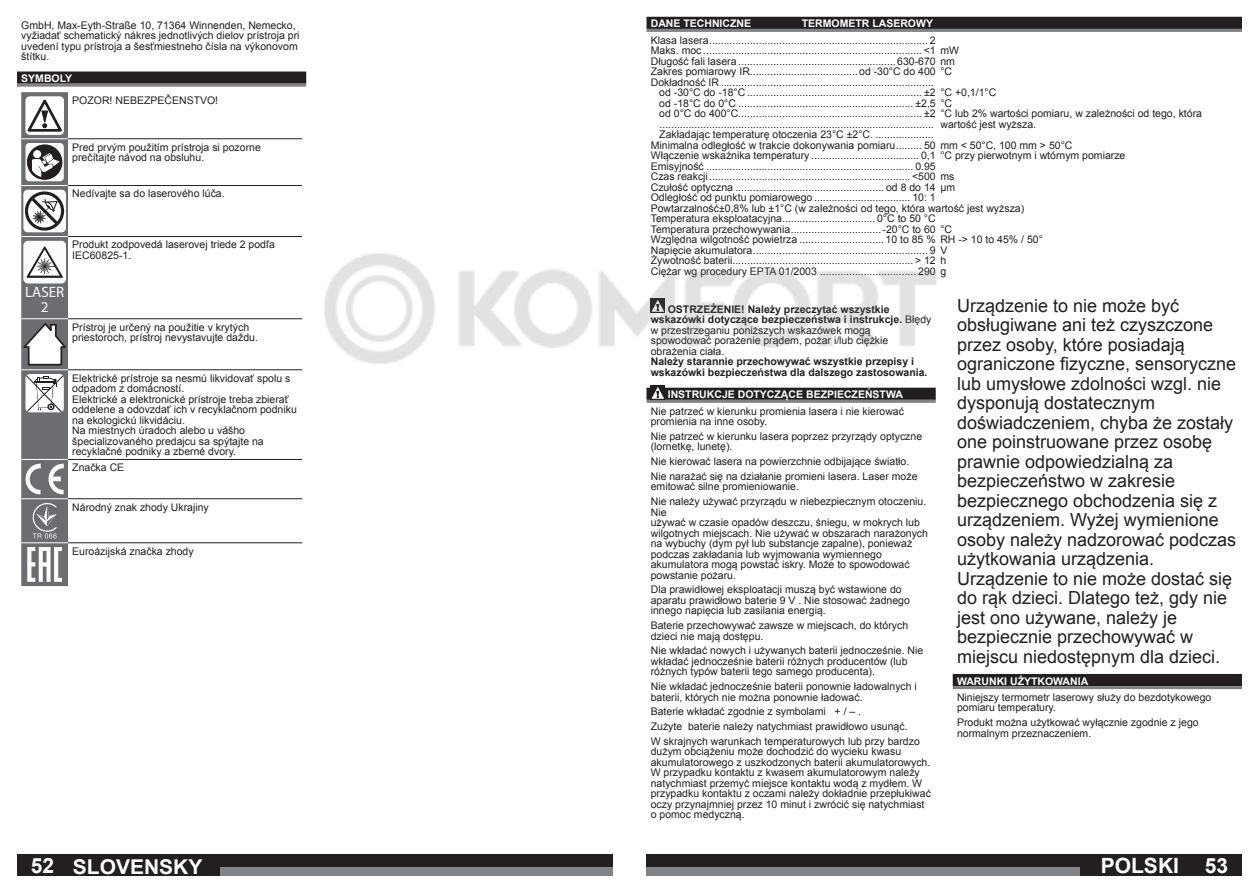
<style>
.page{position:relative;width:1259px;height:893px;background:#fff}
.page>*{position:absolute;margin:0;border:0;box-sizing:border-box;transform-origin:0 0}
.t1{font:700 21px "Arial";color:#fff}
.t2{font:700 20.4px "Arial";color:#fff}
.t3{font:18px/19.5px "Arial";color:#231f20}
.t4{font:15px/15px "Myriad Pro";color:#fcfcfc;text-align:center}
.t5{font:10.5px/10.5px "Arial";color:#231f20}
.t6{font:700 10.5px/10.5px "Arial";color:#231f20}
.t7{font:700 10.5px "Arial";color:#fff}
.s1{font-weight:700}
</style>
<div class="page">
<div style="left:17px;top:855px;width:595px;height:21px;background:#231f20"></div>
<div style="left:68px;top:867px;width:544px;height:9px;background:#808285"></div>
<div style="left:646px;top:855px;width:596px;height:21px;background:#231f20"></div>
<div style="left:646px;top:867px;width:545px;height:9px;background:#808285"></div>
<div style="left:1080px;top:855px;width:119px;height:21px;background:#231f20"></div>
<div style="left:952px;top:674px;width:290px;height:12px;background:#231f20"></div>
<hr style="left:952px;top:686px;width:290px;height:3px;background:#808285">
<div style="left:646px;top:388px;width:289px;height:12px;background:#231f20"></div>
<hr style="left:646px;top:400px;width:289px;height:3px;background:#808285">
<div style="left:651px;top:386px;width:14px;height:14px;background:#231f20"></div>
<svg style="left:651px;top:387px;width:13px;height:12px"></svg>
<div style="left:646px;top:17px;width:596px;height:12px;background:#231f20"></div>
<hr style="left:646px;top:29px;width:596px;height:3px;background:#808285">
<div style="left:55px;top:855px;width:164px;height:21px;background:#231f20"></div>
<div style="left:17px;top:72px;width:289px;height:12px;background:#231f20"></div>
<hr style="left:17px;top:84px;width:289px;height:3px;background:#808285">
<svg style="left:68px;top:139px;width:234px;height:405px"></svg>
<hr style="left:68px;top:138px;width:234px;height:1px;background:#231f20">
<hr style="left:68px;top:185px;width:234px;height:1px;background:#231f20">
<hr style="left:68px;top:236px;width:234px;height:1px;background:#231f20">
<hr style="left:68px;top:318px;width:234px;height:1px;background:#231f20">
<hr style="left:68px;top:369px;width:234px;height:1px;background:#231f20">
<hr style="left:68px;top:459px;width:234px;height:1px;background:#231f20">
<hr style="left:68px;top:498px;width:234px;height:1px;background:#231f20">
<hr style="left:68px;top:542px;width:234px;height:1px;background:#231f20">
<svg style="left:21px;top:92px;width:47px;height:494px"></svg>
<img style="left:324px;top:253px;width:613px;height:111px">
<p class="t5" style="left:21px;top:20px;width:280px">GmbH, Max-Eyth-Straße 10, 71364 Winnenden, Nemecko, vyžiadať schematický nákres jednotlivých dielov prístroja pri uvedení typu prístroja a šesťmiestneho čísla na výkonovom štítku.</p>
<p class="t7" style="left:21px;top:73px;width:52px">SYMBOLY</p>
<p class="t5" style="left:72px;top:95px;width:147px">POZOR! NEBEZPEČENSTVO!</p>
<p class="t5" style="left:72px;top:142px;width:190px">Pred prvým použitím prístroja si pozorne prečítajte návod na obsluhu.</p>
<p class="t5" style="left:72px;top:189px;width:154px">Nedívajte sa do laserového lúča.</p>
<p class="t5" style="left:72px;top:240px;width:204px">Produkt zodpovedá laserovej triede 2 podľa<br>IEC60825-1.</p>
<h3 class="t4" style="left:25px;top:285px;width:41px">LASER<br>2</h3>
<p class="t5" style="left:72px;top:322px;width:187px">Prístroj je určený na použitie v krytých priestoroch, prístroj nevystavujte daždu.</p>
<p class="t5" style="left:72px;top:373px;width:226px">Elektrické prístroje sa nesmú likvidovať spolu s odpadom z domácností.<br>Elektrické a elektronické prístroje treba zbierať oddelene a odovzdať ich v recyklačnom podniku na ekologickú likvidáciu.<br>Na miestnych úradoch alebo u vášho špecializovaného predajcu sa spýtajte na recyklačné podniky a zberné dvory.</p>
<p class="t5" style="left:72px;top:462px;width:53px">Značka CE</p>
<p class="t5" style="left:72px;top:502px;width:138px">Národný znak zhody Ukrajiny</p>
<p class="t5" style="left:72px;top:546px;width:123px">Euroázijská značka zhody</p>
<p class="t7" style="left:651px;top:18px;width:102px">DANE TECHNICZNE</p>
<p class="t7" style="left:801px;top:18px;width:133px">TERMOMETR LASEROWY</p>
<p class="t5" style="left:651px;top:35px;width:310px">Klasa lasera ........................................................................... 2<br>Maks. moc ........................................................................... &lt;1 mW Długość fali lasera ......................................................630-670 nm Zakres pomiarowy IR.....................................od -30°C do 400 °C Dokładność IR .........................................................................</p>
<p class="t5" style="left:659px;top:87px;width:338px">od -30°C do -18°C ............................................................ ±2 °C +0,1/1°C</p>
<p class="t5" style="left:659px;top:98px;width:294px">od -18°C do 0°C ............................................................ ±2,5 °C</p>
<p class="t5" style="left:659px;top:108px;width:544px">od 0°C do 400°C............................................................... ±2 °C lub 2% wartości pomiaru, w zależności od tego, która</p>
<p class="t5" style="left:659px;top:119px;width:378px">.............................................................................................. wartość jest wyższa.</p>
<p class="t5" style="left:659px;top:129px;width:276px">Zakładając temperaturę otoczenia 23°C ±2°C. ....................</p>
<p class="t5" style="left:651px;top:140px;width:423px">Minimalna odległość w trakcie dokonywania pomiaru ......... 50 mm &lt; 50°C, 100 mm &gt; 50°C</p>
<p class="t5" style="left:651px;top:150px;width:476px">Włączenie wskaźnika temperatury ..................................... 0,1 °C przy pierwotnym i wtórnym pomiarze</p>
<p class="t5" style="left:651px;top:161px;width:286px">Emisyjność ....................................................................... 0.95</p>
<p class="t5" style="left:651px;top:171px;width:305px">Czas reakcji ..................................................................... &lt;500 ms</p>
<p class="t5" style="left:651px;top:182px;width:306px">Czułość optyczna ................................................... od 8 do 14 μm</p>
<p class="t5" style="left:651px;top:192px;width:286px">Odległość od punktu pomiarowego ................................. 10: 1</p>
<p class="t5" style="left:651px;top:203px;width:375px">Powtarzalność ±0,8% lub ±1°C (w zależności od tego, która wartość jest wyższa)</p>
<p class="t5" style="left:651px;top:213px;width:286px">Temperatura eksploatacyjna................................ 0°C to 50 °C</p>
<p class="t5" style="left:651px;top:224px;width:303px">Temperatura przechowywania ...............................-20°C to 60 °C</p>
<p class="t5" style="left:651px;top:234px;width:394px">Względna wilgotność powietrza .............................10 to 85 % RH -&gt; 10 to 45% / 50°</p>
<p class="t5" style="left:651px;top:245px;width:298px">Napięcie akumulatora ............................................................ 9 V</p>
<p class="t5" style="left:651px;top:255px;width:297px">Żywotność baterii.............................................................. &gt; 12 h</p>
<p class="t5" style="left:651px;top:266px;width:297px">Ciężar wg procedury EPTA 01/2003 ................................. 290 g</p>
<p class="t5" style="left:651px;top:304px;width:282px;text-indent:17px"><span class="s1">OSTRZEŻENIE! Należy przeczytać wszystkie wskazówki dotyczące bezpieczeństwa i instrukcje.</span> Błędy w przestrzeganiu poniższych wskazówek mogą spowodować porażenie prądem, pożar i/lub ciężkie obrażenia ciała.</p>
<p class="t6" style="left:651px;top:356px;width:278px">Należy starannie przechowywać wszystkie przepisy i wskazówki bezpieczeństwa dla dalszego zastosowania.</p>
<p class="t7" style="left:668px;top:389px;width:237px">INSTRUKCJE DOTYCZĄCE BEZPIECZEŃSTWA</p>
<p class="t5" style="left:651px;top:406px;width:255px">Nie patrzeć w kierunku promienia lasera i nie kierować promienia na inne osoby.</p>
<p class="t5" style="left:651px;top:431px;width:273px">Nie patrzeć w kierunku lasera poprzez przyrządy optyczne (lornetkę, lunetę).</p>
<p class="t5" style="left:651px;top:454px;width:268px;line-height:14.7px">Nie kierować lasera na powierzchnie odbijające światło.<br>Nie narażać się na działanie promieni lasera. Laser może</p>
<p class="t5" style="left:651px;top:479px;width:277px;line-height:14.7px">emitować silne promieniowanie.<br>Nie należy używać przyrządu w niebezpiecznym otoczeniu.</p>
<p class="t5" style="left:651px;top:507px;width:279px">Nie<br>używać w czasie opadów deszczu, śniegu, w mokrych lub wilgotnych miejscach. Nie używać w obszarach narażonych na wybuchy (dym pył lub substancje zapalne), ponieważ podczas zakładania lub wyjmowania wymiennego akumulatora mogą powstać iskry. Może to spowodować powstanie pożaru.</p>
<p class="t5" style="left:651px;top:584px;width:261px">Dla prawidłowej eksploatacji muszą być wstawione do aparatu prawidłowo baterie 9 V . Nie stosować żadnego innego napięcia lub zasilania energią.</p>
<p class="t5" style="left:651px;top:620px;width:259px">Baterie przechowywać zawsze w miejscach, do których dzieci nie mają dostępu.</p>
<p class="t5" style="left:651px;top:645px;width:274px">Nie wkładać nowych i używanych baterii jednocześnie. Nie wkładać jednocześnie baterii różnych producentów (lub różnych typów baterii tego samego producenta).</p>
<p class="t5" style="left:651px;top:681px;width:268px">Nie wkładać jednocześnie baterii ponownie ładowalnych i baterii, których nie można ponownie ładować.</p>
<p class="t5" style="left:651px;top:704px;width:270px;line-height:14.7px">Baterie wkładać zgodnie z symbolami + / – .<br>Zużyte baterie należy natychmiast prawidłowo usunąć.<br>W skrajnych warunkach temperaturowych lub przy bardzo</p>
<p class="t5" style="left:651px;top:746px;width:282px">dużym obciążeniu może dochodzić do wycieku kwasu akumulatorowego z uszkodzonych baterii akumulatorowych.<br>W przypadku kontaktu z kwasem akumulatorowym należy natychmiast przemyć miejsce kontaktu wodą z mydłem. W przypadku kontaktu z oczami należy dokładnie przepłukiwać oczy przynajmniej przez 10 minut i zwrócić się natychmiast o pomoc medyczną.</p>
<p class="t3" style="left:957px;top:296px;width:281px">Urządzenie to nie może być obsługiwane ani też czyszczone przez osoby, które posiadają ograniczone fizyczne, sensoryczne lub umysłowe zdolności wzgl. nie dysponują dostatecznym doświadczeniem, chyba że zostały one poinstruowane przez osobę prawnie odpowiedzialną za bezpieczeństwo w zakresie bezpiecznego obchodzenia się z urządzeniem. Wyżej wymienione osoby należy nadzorować podczas użytkowania urządzenia.<br>Urządzenie to nie może dostać się do rąk dzieci. Dlatego też, gdy nie jest ono używane, należy je bezpiecznie przechowywać w miejscu niedostępnym dla dzieci.</p>
<p class="t7" style="left:957px;top:675px;width:133px">WARUNKI UŻYTKOWANIA</p>
<p class="t5" style="left:957px;top:692px;width:256px">Niniejszy termometr laserowy służy do bezdotykowego pomiaru temperatury.</p>
<p class="t5" style="left:957px;top:717px;width:243px">Produkt można użytkować wyłącznie zgodnie z jego normalnym przeznaczeniem.</p>
<h1 class="t1" style="left:31px;top:854px;width:25px">52</h1>
<h1 class="t1" style="left:1100px;top:854px;width:129px">POLSKI 53</h1>
<h2 class="t2" style="left:73px;top:855px;width:131px">SLOVENSKY</h2>
</div>
